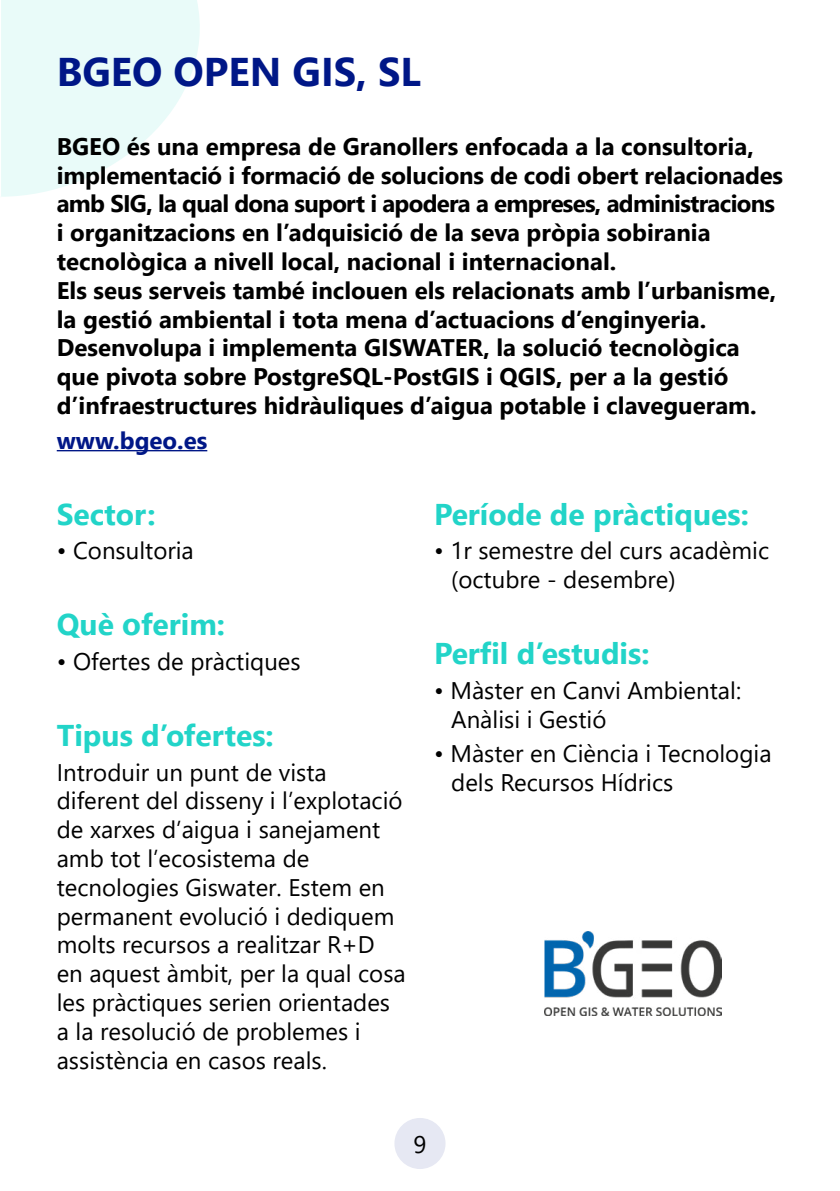
<style>
.page{position:relative;width:840px;height:1191px;background:#fff}
.page>*{position:absolute;margin:0;border:0;box-sizing:border-box;transform-origin:0 0}
.t1{font:700 40px "Segoe UI";color:#001787}
.t2{font:700 30px "Segoe UI";color:#22d4c8}
.t3{font:700 24px/28.8px "Segoe UI";color:#000}
.t4{font:24px/28.8px "Segoe UI";color:#000}
.t5{font:700 24px "Segoe UI";color:#001787}
</style>
<div class="page">
<div style="left:394px;top:1118px;width:51px;height:51px;background:#e6e8f3;border-radius:50%"></div>
<svg style="left:1px;top:0;width:199px;height:197px;fill:#e9fbf9"></svg>
<hr style="left:57px;top:450px;width:150px;height:1px;background:#001787">
<img style="left:544px;top:931px;width:177px;height:84px">
<h1 class="t1" style="left:57px;top:34px;width:365px">BGEO OPEN GIS, SL</h1>
<p class="t3" style="left:57px;top:130px;width:727px">BGEO és una empresa de Granollers enfocada a la consultoria, implementació i formació de solucions de codi obert relacionades amb SIG, la qual dona suport i apodera a empreses, administracions i organitzacions en l’adquisició de la seva pròpia sobirania tecnològica a nivell local, nacional i internacional.<br>Els seus serveis també inclouen els relacionats amb l’urbanisme, la gestió ambiental i tota mena d’actuacions d’enginyeria.<br>Desenvolupa i implementa GISWATER, la solució tecnològica que pivota sobre PostgreSQL-PostGIS i QGIS, per a la gestió d’infraestructures hidràuliques d’aigua potable i clavegueram.</p>
<p class="t5" style="left:57px;top:417px;width:152px">www.bgeo.es</p>
<p class="t2" style="left:57px;top:486px;width:100px">Sector:</p>
<p class="t4" style="left:57px;top:534px;width:138px">• Consultoria</p>
<p class="t2" style="left:57px;top:596px;width:170px">Què oferim:</p>
<p class="t4" style="left:57px;top:645px;width:245px">• Ofertes de pràctiques</p>
<p class="t2" style="left:57px;top:707px;width:218px">Tipus d’ofertes:</p>
<p class="t4" style="left:57px;top:755px;width:350px">Introduir un punt de vista diferent del disseny i l’explotació de xarxes d’aigua i sanejament amb tot l’ecosistema de tecnologies Giswater. Estem en permanent evolució i dediquem molts recursos a realitzar R+D en aquest àmbit, per la qual cosa les pràctiques serien orientades a la resolució de problemes i assistència en casos reals.</p>
<p class="t2" style="left:434px;top:486px;width:316px">Període de pràctiques:</p>
<p class="t4" style="left:451px;top:534px;width:319px;text-indent:-17px">• 1r semestre del curs acadèmic (octubre - desembre)</p>
<p class="t2" style="left:434px;top:625px;width:217px">Perfil d’estudis:</p>
<p class="t4" style="left:451px;top:673px;width:291px;text-indent:-17px">• Màster en Canvi Ambiental:<br>Anàlisi i Gestió</p>
<p class="t4" style="left:451px;top:737px;width:321px;text-indent:-17px">• Màster en Ciència i Tecnologia dels Recursos Hídrics</p>
<p class="t4" style="left:413px;top:1128px;width:14px">9</p>
</div>
